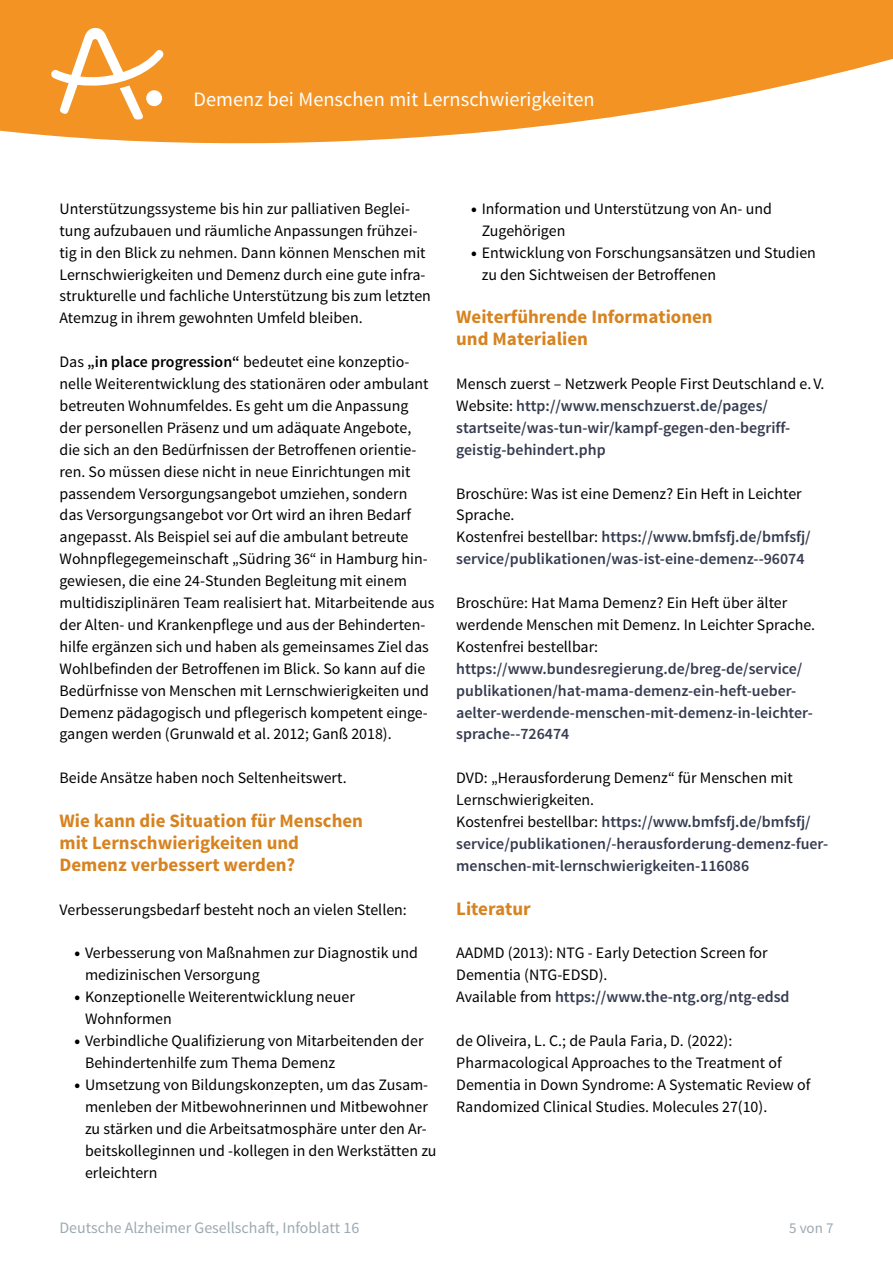
<style>
.page{position:relative;width:893px;height:1263px;background:#fff}
.page>*{position:absolute;margin:0;border:0;box-sizing:border-box;transform-origin:0 0}
.t1{font:20.4px "Source Sans Pro";color:#fff}
.Zwischenüberschrift_grösser{font:700 18.9px/21.9px "Source Sans Pro";color:#d78320}
.Zwischenüberschrift_grösser_Abstand{font:700 18.9px/21.9px "Source Sans Pro";color:#d78320}
.fließtext_ohne-Abstand{font:15.9px/21.9px "Source Sans Pro";color:#000}
.Literatur{font:600 15.9px/21.9px "Source Sans Pro";color:#363c50}
.Literatur-2{font:15.9px/21.9px "Source Sans Pro";color:#000}
.t2{font:15.9px "Source Sans Pro";color:#9ca9b1}
.t3{font:15px "Source Sans Pro";color:#9ca9b1}
.s1{font-weight:600}
.s2{font-weight:900}
.s3{font-weight:400;color:#000}
.s4{font-weight:600;color:#363c50}
</style>
<div class="page">
<svg style="left:0;top:0;width:893px;height:143px;fill:#f39323"></svg>
<svg style="left:51px;top:28px;width:112px;height:92px"></svg>
<p class="t1" style="left:193px;top:87px;width:403px">Demenz bei Menschen mit Lernschwierigkeiten</p>
<p class="fließtext_ohne-Abstand" style="left:60px;top:198px;width:373px">Unterstützungssysteme bis hin zur palliativen Beglei&shy;tung aufzubauen und räumliche Anpassungen frühzei&shy;tig in den Blick zu nehmen. Dann können Menschen mit Lernschwierigkeiten und Demenz durch eine gute infra&shy;strukturelle und fachliche Unterstützung bis zum letzten Atemzug in ihrem gewohnten Umfeld bleiben.</p>
<p class="fließtext_ohne-Abstand" style="left:60px;top:351px;width:376px">Das <span class="s1">„in place progression“</span> bedeutet eine konzeptio&shy;nelle Weiterentwicklung des stationären oder ambulant betreuten Wohnumfeldes. Es geht um die Anpassung der personellen Präsenz und um adäquate Angebote, die sich an den Bedürfnissen der Betroffenen orientie&shy;ren. So müssen diese nicht in neue Einrichtungen mit passendem Versorgungsangebot umziehen, sondern das Versorgungsangebot vor Ort wird an ihren Bedarf angepasst. Als Beispiel sei auf die ambulant betreute Wohnpflegegemeinschaft „Südring 36“ in Hamburg hin&shy;gewiesen, die eine 24-Stunden Begleitung mit einem multidisziplinären Team realisiert hat. Mitarbeitende aus der Alten- und Krankenpflege und aus der Behinderten&shy;hilfe ergänzen sich und haben als gemeinsames Ziel das Wohlbefinden der Betroffenen im Blick. So kann auf die Bedürfnisse von Menschen mit Lernschwierigkeiten und Demenz pädagogisch und pflegerisch kompetent einge&shy;gangen werden (Grunwald et al. 2012; Ganß 2018).</p>
<p class="fließtext_ohne-Abstand" style="left:60px;top:767px;width:289px">Beide Ansätze haben noch Seltenheitswert.</p>
<p class="Zwischenüberschrift_grösser" style="left:60px;top:810px;width:305px">Wie kann die Situation für Menschen mit Lernschwierigkeiten und<br>Demenz verbessert werden?</p>
<p class="fließtext_ohne-Abstand" style="left:60px;top:899px;width:349px">Verbesserungsbedarf besteht noch an vielen Stellen:</p>
<p class="fließtext_ohne-Abstand" style="left:85px;top:942px;width:334px;text-indent:-11px"><span class="s2">•</span> Verbesserung von Maßnahmen zur Diagnostik und medizinischen Versorgung</p>
<p class="fließtext_ohne-Abstand" style="left:85px;top:986px;width:271px;text-indent:-11px"><span class="s2">•</span> Konzeptionelle Weiterentwicklung neuer<br>Wohnformen</p>
<p class="fließtext_ohne-Abstand" style="left:85px;top:1030px;width:340px;text-indent:-11px"><span class="s2">•</span> Verbindliche Qualifizierung von Mitarbeitenden der<br>Behindertenhilfe zum Thema Demenz</p>
<p class="fließtext_ohne-Abstand" style="left:85px;top:1074px;width:353px;text-indent:-11px"><span class="s2">•</span> Umsetzung von Bildungskonzepten, um das Zusam&shy;menleben der Mitbewohnerinnen und Mitbewohner zu stärken und die Arbeitsatmosphäre unter den Ar&shy;beitskolleginnen und -kollegen in den Werkstätten zu erleichtern</p>
<p class="fließtext_ohne-Abstand" style="left:482px;top:198px;width:292px;text-indent:-11px"><span class="s2">•</span> Information und Unterstützung von An- und<br>Zugehörigen</p>
<p class="fließtext_ohne-Abstand" style="left:482px;top:242px;width:336px;text-indent:-11px"><span class="s2">•</span> Entwicklung von Forschungsansätzen und Studien zu den Sichtweisen der Betroffenen</p>
<p class="Zwischenüberschrift_grösser_Abstand" style="left:456px;top:307px;width:258px">Weiterführende Informationen und Materialien</p>
<p class="Literatur" style="left:456px;top:373px;width:370px"><span class="s3">Mensch zuerst – Netzwerk People First Deutschland e.V.<br>Website:</span> http://www.menschzuerst.de/pages/ startseite/was-tun-wir/kampf-gegen-den-begriff&shy;geistig-behindert.php</p>
<p class="Literatur" style="left:456px;top:483px;width:356px"><span class="s3">Broschüre: Was ist eine Demenz? Ein Heft in Leichter Sprache.<br>Kostenfrei bestellbar:</span> https://www.bmfsfj.de/bmfsfj/ service/publikationen/was-ist-eine-demenz--96074</p>
<p class="Literatur" style="left:456px;top:592px;width:360px"><span class="s3">Broschüre: Hat Mama Demenz? Ein Heft über älter werdende Menschen mit Demenz. In Leichter Sprache.<br>Kostenfrei bestellbar: </span>https://www.bundesregierung.de/breg-de/service/ publikationen/hat-mama-demenz-ein-heft-ueber&shy;aelter-werdende-menschen-mit-demenz-in-leichter&shy;sprache--726474</p>
<p class="Literatur" style="left:456px;top:767px;width:373px"><span class="s3">DVD: „Herausforderung Demenz“ für Menschen mit Lernschwierigkeiten.<br>Kostenfrei bestellbar:</span> https://www.bmfsfj.de/bmfsfj/ service/publikationen/-herausforderung-demenz-fuer&shy;menschen-mit-lernschwierigkeiten-116086</p>
<p class="Zwischenüberschrift_grösser_Abstand" style="left:456px;top:898px;width:76px">Literatur</p>
<p class="Literatur-2" style="left:456px;top:942px;width:335px">AADMD (2013): NTG - Early Detection Screen for<br>Dementia (NTG-EDSD).<br>Available from <span class="s4">https://www.the-ntg.org/ntg-edsd</span></p>
<p class="Literatur-2" style="left:456px;top:1030px;width:356px">de Oliveira, L. C.; de Paula Faria, D. (2022):<br>Pharmacological Approaches to the Treatment of Dementia in Down Syndrome: A Systematic Review of Randomized Clinical Studies. Molecules 27(10).</p>
<p class="t2" style="left:60px;top:1218px;width:301px">Deutsche Alzheimer Gesellschaft, Infoblatt 16</p>
<p class="t3" style="left:789px;top:1219px;width:46px">5 von 7</p>
</div>
